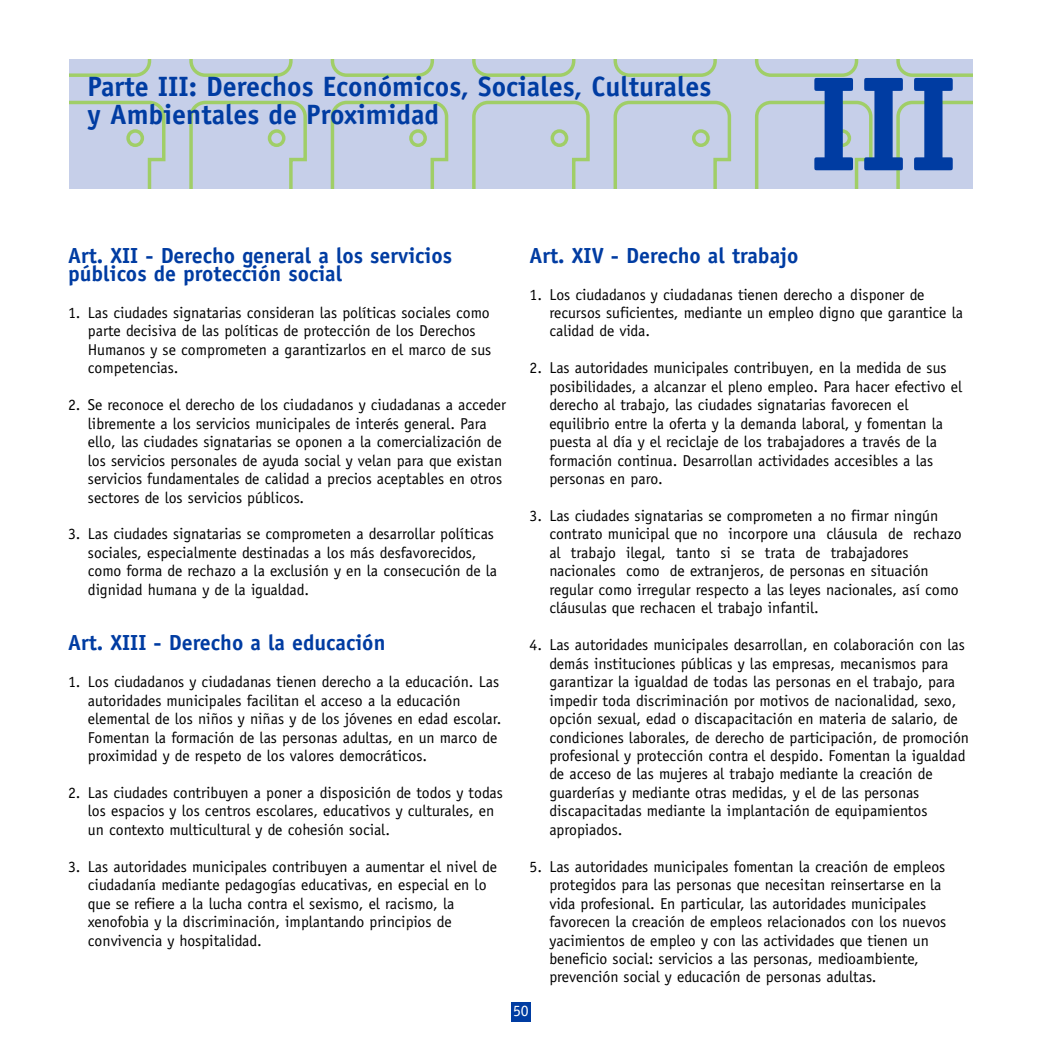
<style>
.page{position:relative;width:1042px;height:1042px;background:#fff}
.page>*{position:absolute;margin:0;border:0;box-sizing:border-box;transform-origin:0 0}
.t1{font:700 134.75px "Officina Sans";color:#003ca2}
.t2{font:700 28px/28px "Officina Sans";color:#003ca2}
.t3{font:700 21.88px/18.4px "Officina Sans";color:#003ca2}
.t4{font:15.75px/18.4px "Officina Sans";color:#000}
.t5{font:15.75px "Officina Sans";color:#fff}
</style>
<div class="page">
<div style="left:511px;top:1002px;width:20px;height:20px;background:#003ca2"></div>
<div style="left:69px;top:60px;width:903px;height:129px;background:#c6cfe9"></div>
<svg style="left:69px;top:100px;width:97px;height:89px"></svg>
<svg style="left:126px;top:129px;width:18px;height:18px"></svg>
<svg style="left:189px;top:100px;width:118px;height:89px"></svg>
<svg style="left:268px;top:129px;width:17px;height:18px"></svg>
<svg style="left:330px;top:100px;width:119px;height:89px"></svg>
<svg style="left:409px;top:129px;width:18px;height:18px"></svg>
<svg style="left:472px;top:100px;width:118px;height:89px"></svg>
<svg style="left:550px;top:129px;width:18px;height:18px"></svg>
<svg style="left:613px;top:100px;width:119px;height:89px"></svg>
<svg style="left:692px;top:129px;width:18px;height:18px"></svg>
<svg style="left:755px;top:100px;width:118px;height:89px"></svg>
<svg style="left:833px;top:129px;width:18px;height:18px"></svg>
<svg style="left:896px;top:100px;width:76px;height:89px"></svg>
<svg style="left:69px;top:60px;width:83px;height:17px"></svg>
<svg style="left:189px;top:60px;width:104px;height:17px"></svg>
<svg style="left:330px;top:60px;width:104px;height:17px"></svg>
<svg style="left:472px;top:60px;width:104px;height:17px"></svg>
<svg style="left:613px;top:60px;width:104px;height:17px"></svg>
<svg style="left:755px;top:60px;width:104px;height:17px"></svg>
<svg style="left:896px;top:60px;width:76px;height:17px"></svg>
<h2 class="t2" style="left:87px;top:75px;width:625px">Parte III: Derechos Económicos, Sociales, Culturales y Ambientales de Proximidad</h2>
<h1 class="t1" style="left:809px;top:73px;width:151px">III</h1>
<h3 class="t3" style="left:68px;top:248px;width:385px">Art. XII - Derecho general a los servicios públicos de protección social</h3>
<p class="t4" style="left:88px;top:305px;width:405px;text-indent:-20px">1. Las ciudades signatarias consideran las políticas sociales como parte decisiva de las políticas de protección de los Derechos Humanos y se comprometen a garantizarlos en el marco de sus competencias.</p>
<p class="t4" style="left:88px;top:397px;width:420px;text-indent:-20px">2. Se reconoce el derecho de los ciudadanos y ciudadanas a acceder libremente a los servicios municipales de interés general. Para ello, las ciudades signatarias se oponen a la comercialización de los servicios personales de ayuda social y velan para que existan servicios fundamentales de calidad a precios aceptables en otros sectores de los servicios públicos.</p>
<p class="t4" style="left:88px;top:526px;width:411px;text-indent:-20px">3. Las ciudades signatarias se comprometen a desarrollar políticas sociales, especialmente destinadas a los más desfavorecidos, como forma de rechazo a la exclusión y en la consecución de la dignidad humana y de la igualdad.</p>
<h3 class="t3" style="left:68px;top:635px;width:319px">Art. XIII - Derecho a la educación</h3>
<p class="t4" style="left:88px;top:674px;width:415px;text-indent:-20px">1. Los ciudadanos y ciudadanas tienen derecho a la educación. Las autoridades municipales facilitan el acceso a la educación elemental de los niños y niñas y de los jóvenes en edad escolar.<br>Fomentan la formación de las personas adultas, en un marco de proximidad y de respeto de los valores democráticos.</p>
<p class="t4" style="left:88px;top:784px;width:417px;text-indent:-20px">2. Las ciudades contribuyen a poner a disposición de todos y todas los espacios y los centros escolares, educativos y culturales, en un contexto multicultural y de cohesión social.</p>
<p class="t4" style="left:88px;top:858px;width:411px;text-indent:-20px">3. Las autoridades municipales contribuyen a aumentar el nivel de ciudadanía mediante pedagogías educativas, en especial en lo que se refiere a la lucha contra el sexismo, el racismo, la xenofobia y la discriminación, implantando principios de convivencia y hospitalidad.</p>
<h3 class="t3" style="left:529px;top:248px;width:270px">Art. XIV - Derecho al trabajo</h3>
<p class="t4" style="left:549px;top:286px;width:415px;text-indent:-20px">1. Los ciudadanos y ciudadanas tienen derecho a disponer de recursos suficientes, mediante un empleo digno que garantice la calidad de vida.</p>
<p class="t4" style="left:549px;top:360px;width:414px;text-indent:-20px">2. Las autoridades municipales contribuyen, en la medida de sus posibilidades, a alcanzar el pleno empleo. Para hacer efectivo el derecho al trabajo, las ciudades signatarias favorecen el equilibrio entre la oferta y la demanda laboral, y fomentan la puesta al día y el reciclaje de los trabajadores a través de la formación continua. Desarrollan actividades accesibles a las personas en paro.</p>
<p class="t4" style="left:549px;top:508px;width:414px;text-indent:-20px">3. Las ciudades signatarias se comprometen a no firmar ningún contrato municipal que no incorpore una cláusula de rechazo al trabajo ilegal, tanto si se trata de trabajadores nacionales como de extranjeros, de personas en situación regular como irregular respecto a las leyes nacionales, así como cláusulas que rechacen el trabajo infantil.</p>
<p class="t4" style="left:549px;top:637px;width:421px;text-indent:-20px">4. Las autoridades municipales desarrollan, en colaboración con las demás instituciones públicas y las empresas, mecanismos para garantizar la igualdad de todas las personas en el trabajo, para impedir toda discriminación por motivos de nacionalidad, sexo, opción sexual, edad o discapacitación en materia de salario, de condiciones laborales, de derecho de participación, de promoción profesional y protección contra el despido. Fomentan la igualdad de acceso de las mujeres al trabajo mediante la creación de guarderías y mediante otras medidas, y el de las personas discapacitadas mediante la implantación de equipamientos apropiados.</p>
<p class="t4" style="left:549px;top:858px;width:398px;text-indent:-20px">5. Las autoridades municipales fomentan la creación de empleos protegidos para las personas que necesitan reinsertarse en la vida profesional. En particular, las autoridades municipales favorecen la creación de empleos relacionados con los nuevos yacimientos de empleo y con las actividades que tienen un beneficio social: servicios a las personas, medioambiente, prevención social y educación de personas adultas.</p>
<p class="t5" style="left:513px;top:1005px;width:17px">50</p>
</div>
